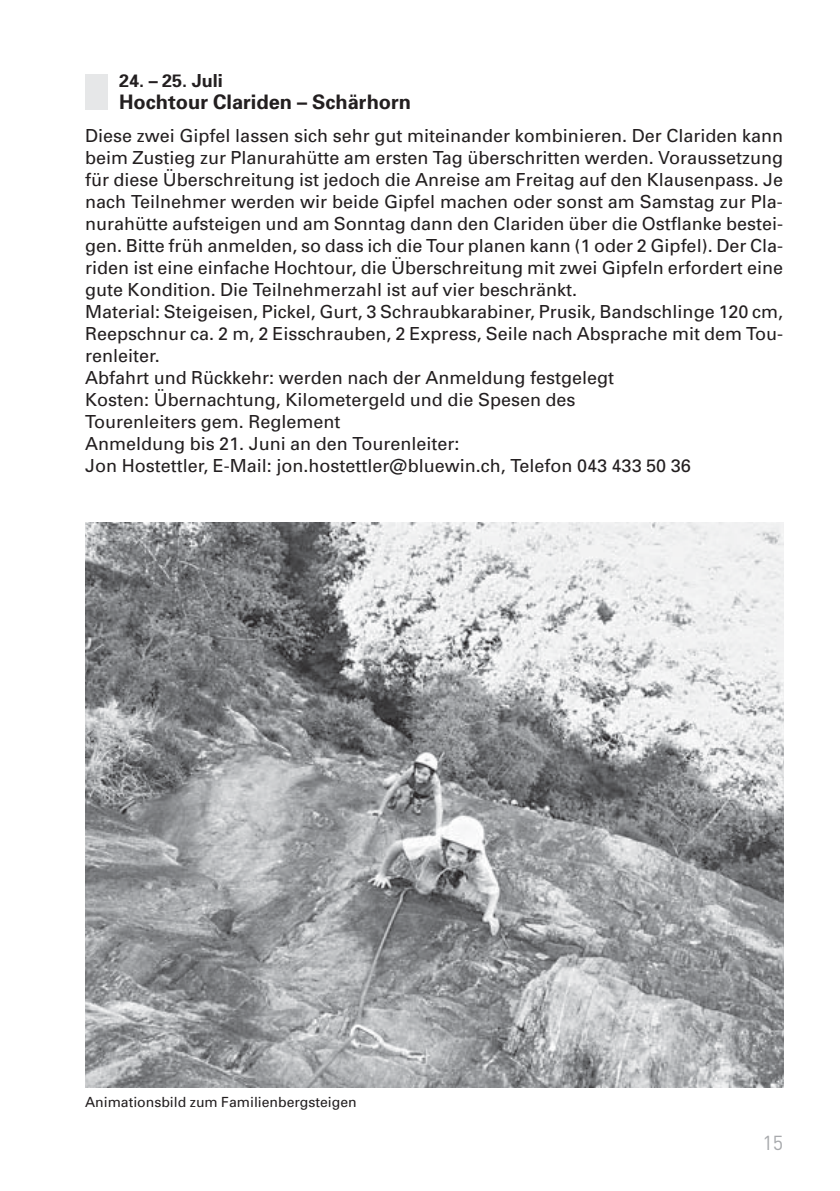
<style>
.page{position:relative;width:840px;height:1191px;background:#fff}
.page>*{position:absolute;margin:0;border:0;box-sizing:border-box;transform-origin:0 0}
.t1{font:700 20px "Univers";color:#231f20}
.t2{font:20px "DIN";color:#a7a9ac}
.t3{font:18px/22px "Univers";color:#231f20}
.t4{font:700 18px "Univers";color:#231f20}
.t5{font:14px "Univers";color:#231f20}
</style>
<div class="page">
<div style="left:85px;top:74px;width:23px;height:35px;background:#e6e7e8"></div>
<img style="left:85px;top:523px;width:697px;height:564px">
<p class="t4" style="left:119px;top:74px;width:105px">24. – 25. Juli</p>
<p class="t1" style="left:119px;top:94px;width:293px">Hochtour Clariden – Schärhorn</p>
<p class="t3" style="left:85px;top:126px;width:699px">Diese zwei Gipfel lassen sich sehr gut miteinander kombinieren. Der Clariden kann beim Zustieg zur Planurahütte am ersten Tag überschritten werden. Voraussetzung für diese Überschreitung ist jedoch die Anreise am Freitag auf den Klausenpass. Je nach Teilnehmer werden wir beide Gipfel machen oder sonst am Samstag zur Pla&shy;nurahütte aufsteigen und am Sonntag dann den Clariden über die Ostflanke bestei&shy;gen. Bitte früh anmelden, so dass ich die Tour planen kann (1 oder 2 Gipfel). Der Cla&shy;riden ist eine einfache Hochtour, die Überschreitung mit zwei Gipfeln erfordert eine gute Kondition. Die Teilnehmerzahl ist auf vier beschränkt.<br>Material: Steigeisen, Pickel, Gurt, 3 Schraubkarabiner, Prusik, Bandschlinge 120 cm, Reepschnur ca. 2 m, 2 Eisschrauben, 2 Express, Seile nach Absprache mit dem Tou&shy;renleiter.<br>Abfahrt und Rückkehr: werden nach der Anmeldung festgelegt<br>Kosten: Übernachtung, Kilometergeld und die Spesen des<br>Tourenleiters gem. Reglement<br>Anmeldung bis 21. Juni an den Tourenleiter:<br>Jon Hostettler, E-Mail: jon.hostettler@bluewin.ch, Telefon 043 433 50 36</p>
<p class="t5" style="left:85px;top:1097px;width:273px">Animationsbild zum Familienbergsteigen</p>
<p class="t2" style="left:761px;top:1135px;width:22px">15</p>
</div>
